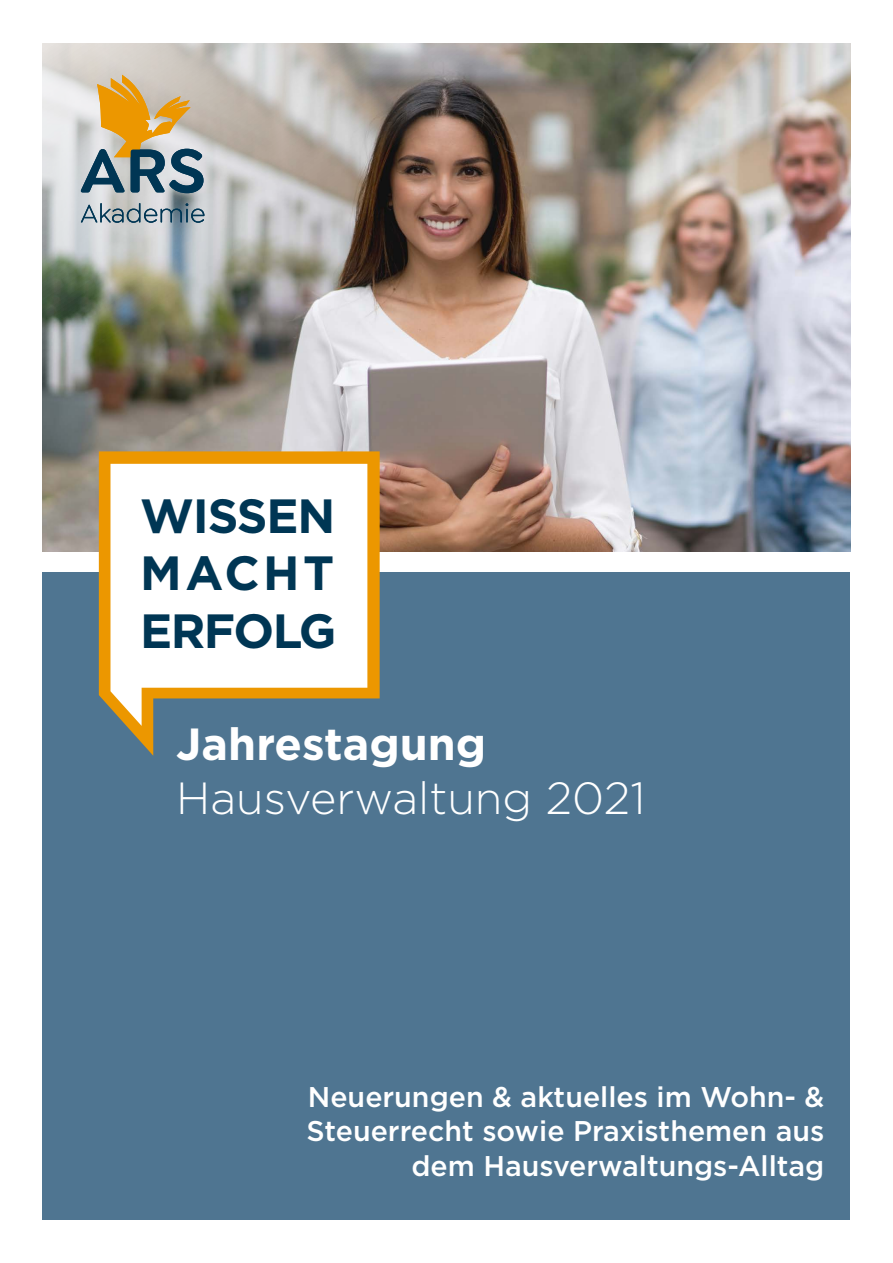
<style>
.page{position:relative;width:893px;height:1263px;background:#fff}
.page>*{position:absolute;margin:0;border:0;box-sizing:border-box;transform-origin:0 0}
.t1{font:700 48px/57.6px "Gotham";letter-spacing:-.025em;color:#003654;text-align:justify}
.t2{font:300 45px "Gotham";color:#fff}
.t3{font:700 45px "Gotham";color:#fff}
.t4{font:500 28.5px/34.2px "Gotham";color:#fff;text-align:right}
</style>
<div class="page">
<img style="left:43px;top:43px;width:807px;height:509px">
<div style="left:43px;top:572px;width:807px;height:648px;background:#4f7591"></div>
<svg style="left:99px;top:451px;width:281px;height:305px;fill:#fff"></svg>
<svg style="left:81px;top:203px;width:123px;height:20px;background:#90a1aa"></svg>
<svg style="left:80px;top:75px;width:123px;height:118px;background:#b2a788"></svg>
<h1 class="t1" style="left:140px;top:486px;width:198px">WISSEN MACHT ERFOLG</h1>
<h2 class="t3" style="left:176px;top:718px;width:312px">Jahrestagung</h2>
<h2 class="t2" style="left:176px;top:769px;width:471px">Hausverwaltung 2021</h2>
<p class="t4" style="left:306px;top:1080px;width:519px">Neuerungen &amp; aktuelles im Wohn- &amp;<br>Steuerrecht sowie Praxisthemen aus dem Hausverwaltungs-Alltag</p>
</div>
